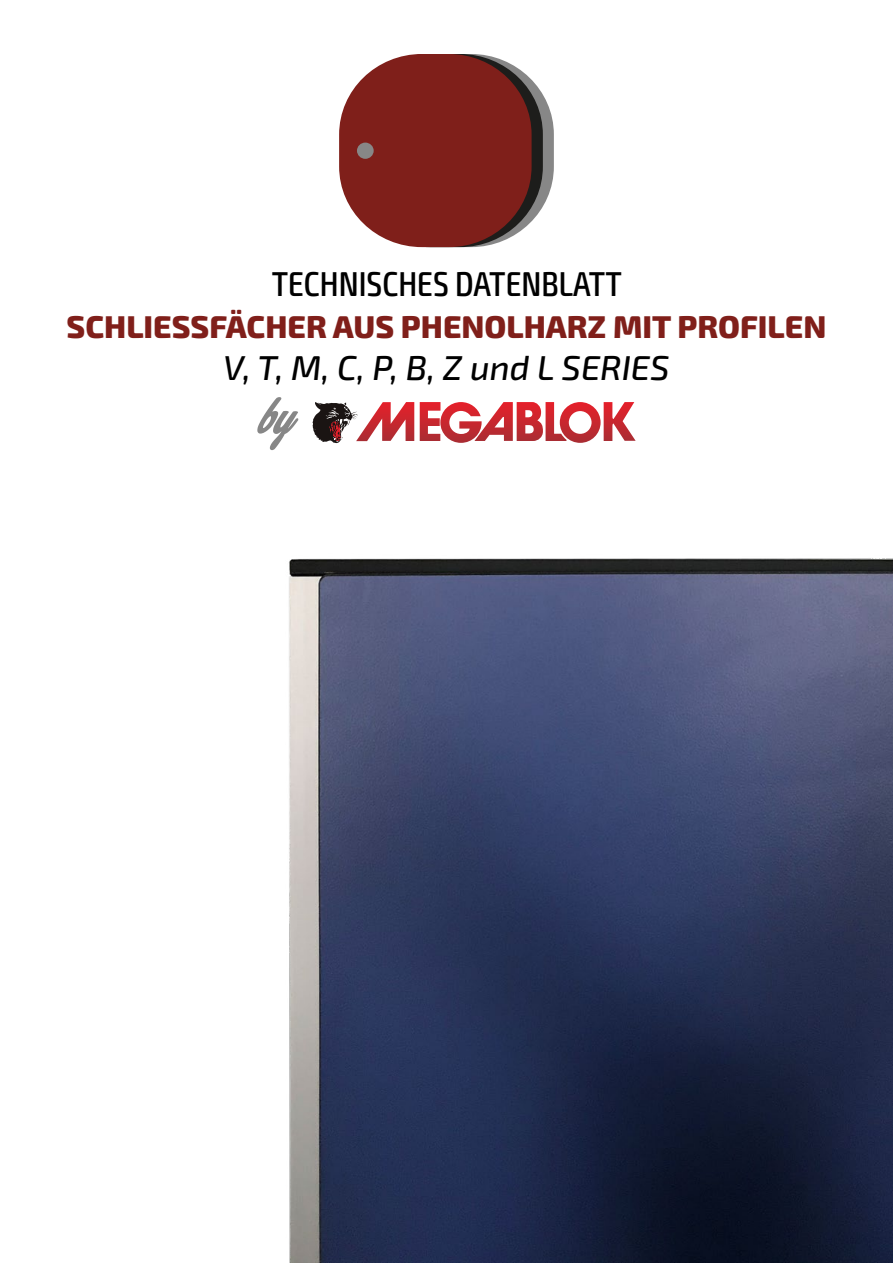
<style>
.page{position:relative;width:893px;height:1263px;background:#fff}
.page>*{position:absolute;margin:0;border:0;box-sizing:border-box;transform-origin:0 0}
.t1{font:italic 500 34.5px "Exo 2";color:#000}
.t2{font:500 condensed 34.5px "Exo 2";color:#000}
.t3{font:800 31.5px "Exo 2";color:#801f1a}
</style>
<div class="page">
<img style="left:289px;top:429px;width:604px;height:833px">
<svg style="left:359px;top:54px;width:195px;height:193px"></svg>
<div style="left:348px;top:54px;width:195px;height:193px;background:#1d1d1b;border-radius:82px"></div>
<div style="left:339px;top:54px;width:193px;height:193px;background:#7f1f1a;border-radius:82px"></div>
<div style="left:357px;top:143px;width:17px;height:16px;background:#878787;border-radius:50%"></div>
<svg style="left:420px;top:402px;width:216px;height:41px"></svg>
<svg style="left:312px;top:402px;width:102px;height:42px"></svg>
<svg style="left:257px;top:397px;width:41px;height:53px"></svg>
<p class="t2" style="left:272px;top:264px;width:352px">TECHNISCHES DATENBLATT</p>
<p class="t3" style="left:67px;top:308px;width:761px">SCHLIESSFÄCHER AUS PHENOLHARZ MIT PROFILEN</p>
<p class="t1" style="left:223px;top:347px;width:448px">V, T, M, C, P, B, Z und L SERIES</p>
</div>
